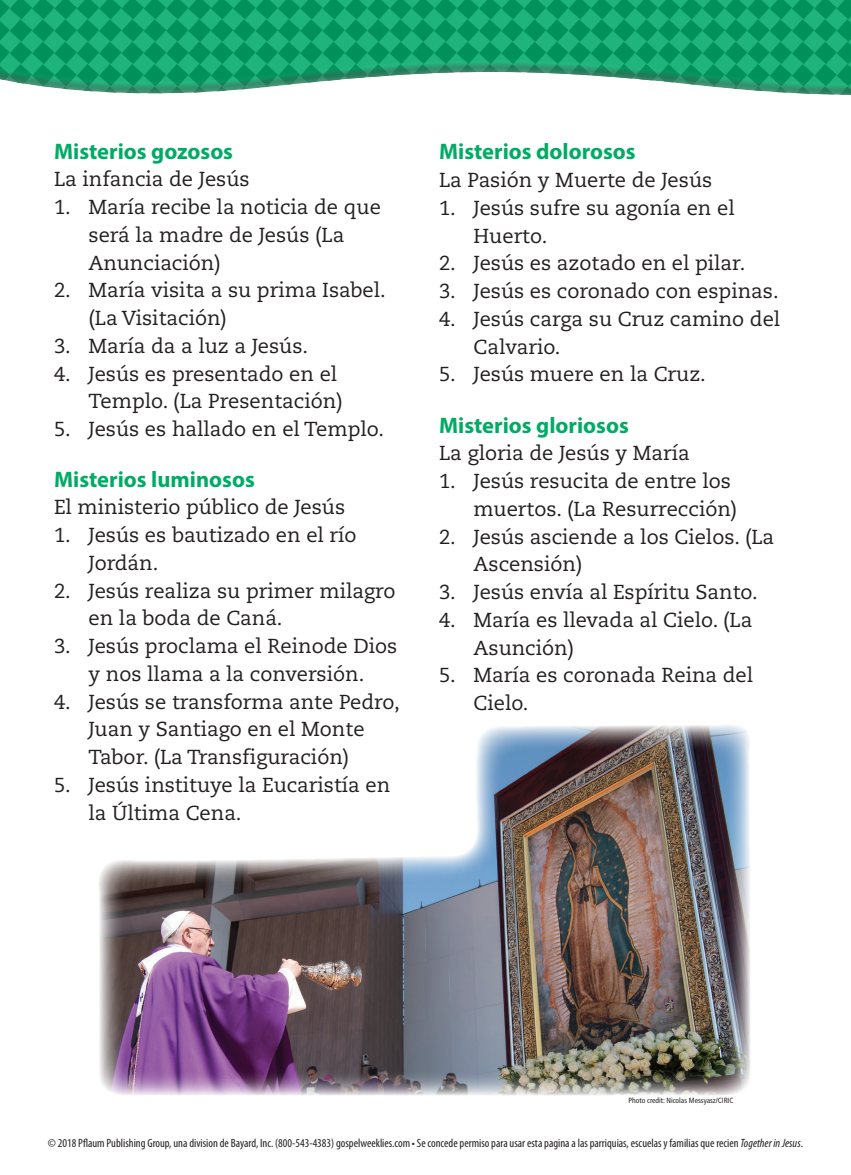
<style>
.page{position:relative;width:851px;height:1175px;background:#fff}
.page>*{position:absolute;margin:0;border:0;box-sizing:border-box;transform-origin:0 0}
.t1{font:700 22.5px "Myriad Pro";color:#00ab66}
.t2{font:20.25px/27.8px "Caecilia LT Std";color:#231f20}
.t3{font:condensed 12px "Myriad Pro";color:#231f20}
.t4{font:condensed 7.5px "Frutiger";color:#231f20}
.s1{font-style:italic}
</style>
<div class="page">
<div style="left:0;top:0;width:850px;height:100px;background:#231f20;opacity:.3"></div>
<img style="left:99px;top:725px;width:651px;height:370px">
<p class="t1" style="left:54px;top:137px;width:180px">Misterios gozosos</p>
<p class="t2" style="left:54px;top:166px;width:197px">La infancia de Jesús</p>
<p class="t2" style="left:89px;top:194px;width:294px;text-indent:-35px">1. María recibe la noticia de que será la madre de Jesús (La<br>Anunciación)</p>
<p class="t2" style="left:89px;top:277px;width:299px;text-indent:-35px">2. María visita a su prima Isabel. (La Visitación)</p>
<p class="t2" style="left:54px;top:332px;width:256px">3. María da a luz a Jesús.</p>
<p class="t2" style="left:54px;top:360px;width:290px;text-align:right">4. Jesús es presentado en el<br>Templo. (La Presentación)</p>
<p class="t2" style="left:54px;top:416px;width:331px">5. Jesús es hallado en el Templo.</p>
<p class="t1" style="left:54px;top:465px;width:202px">Misterios luminosos</p>
<p class="t2" style="left:54px;top:494px;width:292px">El ministerio público de Jesús</p>
<p class="t2" style="left:89px;top:521px;width:269px;text-indent:-35px">1. Jesús es bautizado en el río<br>Jordán.</p>
<p class="t2" style="left:89px;top:577px;width:308px;text-indent:-35px">2. Jesús realiza su primer milagro en la boda de Caná.</p>
<p class="t2" style="left:54px;top:632px;width:345px;text-align:center">3. Jesús proclama el Reinode Dios y nos llama a la conversión.</p>
<p class="t2" style="left:89px;top:688px;width:313px;text-indent:-35px">4. Jesús se transforma ante Pedro,<br>Juan y Santiago en el Monte<br>Tabor. (La Transfiguración)</p>
<p class="t2" style="left:89px;top:771px;width:303px;text-indent:-35px">5. Jesús instituye la Eucaristía en la Última Cena.</p>
<p class="t1" style="left:439px;top:137px;width:198px">Misterios dolorosos</p>
<p class="t2" style="left:439px;top:167px;width:275px">La Pasión y Muerte de Jesús</p>
<p class="t2" style="left:473px;top:194px;width:263px;text-indent:-35px">1. Jesús sufre su agonía en el<br>Huerto.</p>
<p class="t2" style="left:439px;top:250px;width:308px">2. Jesús es azotado en el pilar.</p>
<p class="t2" style="left:439px;top:278px;width:341px">3. Jesús es coronado con espinas.</p>
<p class="t2" style="left:473px;top:305px;width:308px;text-indent:-35px">4. Jesús carga su Cruz camino del<br>Calvario.</p>
<p class="t2" style="left:439px;top:361px;width:268px">5. Jesús muere en la Cruz.</p>
<p class="t1" style="left:439px;top:410px;width:191px">Misterios gloriosos</p>
<p class="t2" style="left:439px;top:440px;width:252px">La gloria de Jesús y María</p>
<p class="t2" style="left:473px;top:467px;width:265px;text-indent:-35px">1. Jesús resucita de entre los muertos. (La Resurrección)</p>
<p class="t2" style="left:473px;top:523px;width:302px;text-indent:-35px">2. Jesús asciende a los Cielos. (La<br>Ascensión)</p>
<p class="t2" style="left:439px;top:578px;width:320px">3. Jesús envía al Espíritu Santo.</p>
<p class="t2" style="left:473px;top:606px;width:280px;text-indent:-35px">4. María es llevada al Cielo. (La<br>Asunción)</p>
<p class="t2" style="left:473px;top:662px;width:281px;text-indent:-35px">5. María es coronada Reina del<br>Cielo.</p>
<p class="t4" style="left:628px;top:1095px;width:106px">Photo credit: Nicolas Messyasz/CIRIC</p>
<p class="t3" style="left:48px;top:1136px;width:756px">© 2018 Pflaum Publishing Group, una division de Bayard, Inc. (800-543-4383) gospelweeklies.com • Se concede permiso para usar esta pagina a las parriquias, escuelas y familias que recien <span class="s1">Together in Jesus</span>.</p>
</div>
